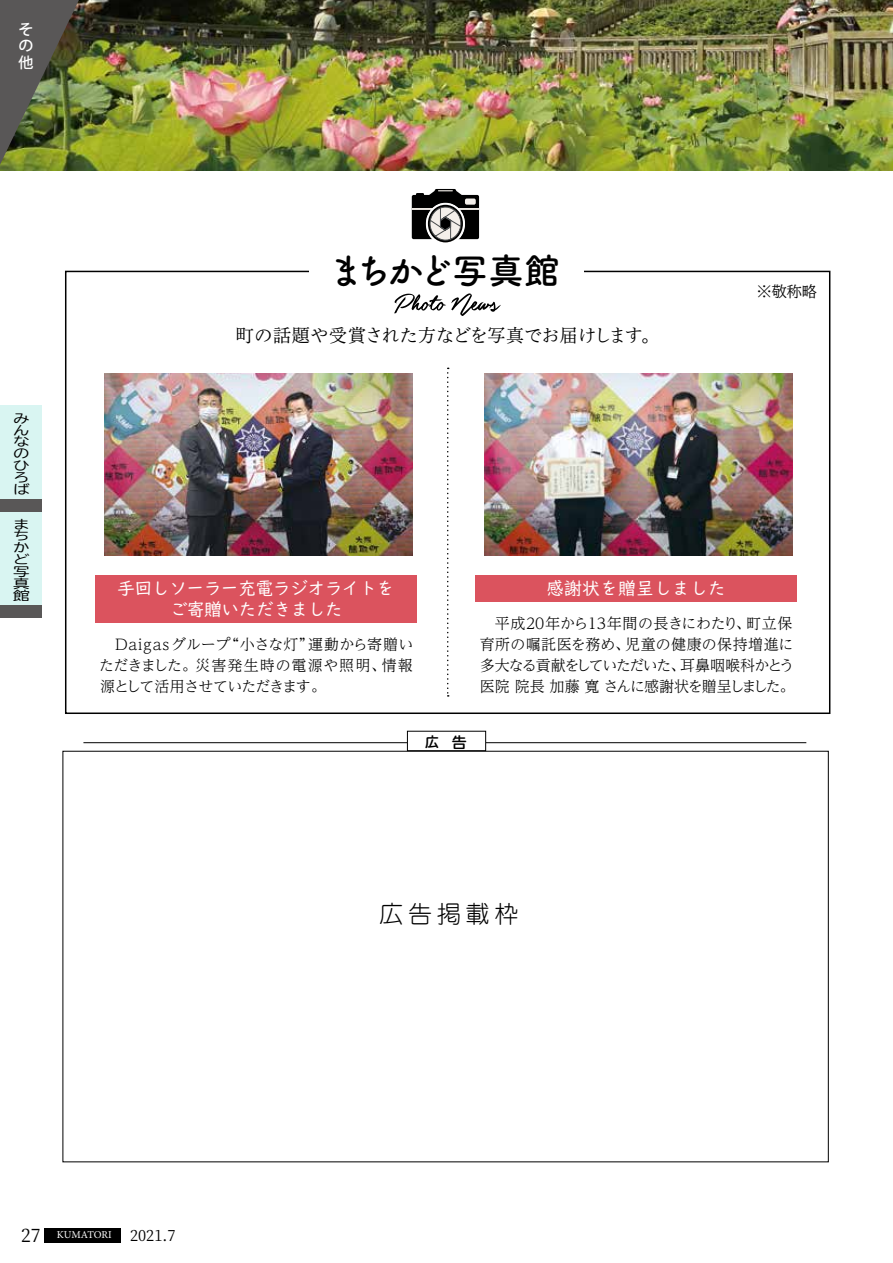
<style>
.page{position:relative;width:893px;height:1263px;background:#fff}
.page>*{position:absolute;margin:0;border:0;box-sizing:border-box;transform-origin:0 0}
.t1{font:36px "Tsuku B Rd Gothic Std B";letter-spacing:-.08em;color:#000}
.t2{font:300 24px "Jun 101 Pro";letter-spacing:.2em;color:#000}
.t3{font:18px/21px "UD Digi Kyokasho Pro";letter-spacing:-.04em;color:#fff}
.t4{font:18px "Toppan Bunkyu Mincho Pr 6 N R";color:#000}
.t5{font:18px "UD Digi Kyokasho Pro";color:#fff}
.t6{font:18px "Source Han Serif";color:#000}
.t7{font:300 15px/21px "UD Reimin Pro";color:#000}
.t8{font:300 15px/21px "UD Reimin Pro";letter-spacing:-.08em;color:#000}
.t9{font:300 15px/21px "UD Reimin Pro";letter-spacing:-.045em;color:#000}
.t10{font:300 15px "UD Reimin Pro";letter-spacing:.05em;color:#000}
.t11{font:300 15px "UD Reimin Pro";letter-spacing:.02em;color:#000}
.t12{font:15px "Source Han Serif";color:#000}
.t13{font:500 15px "TBUD Min Std";color:#000}
.t14{font:500 15px/16.5px "Koz Go Pr 6 N";color:#fff;text-align:justify}
.t15{font:700 13.8px "TBUDR Go Std";color:#000}
.t16{font:12.6px/11.9px "TBUDR Go Std";color:#000;scale:1.32 1}
.t17{font:12.15px/11.9px "TBUDR Go Std";color:#000;text-align:justify;scale:1.35 1}
.t18{font:10.5px "Minion Pro";letter-spacing:-.01em;color:#fff}
.s1{font-size:15px}
</style>
<div class="page">
<img style="left:0;top:0;width:893px;height:171px">
<img style="left:484px;top:373px;width:309px;height:182px">
<img style="left:105px;top:373px;width:308px;height:182px">
<div style="left:475px;top:575px;width:322px;height:27px;background:#db535e"></div>
<div style="left:96px;top:575px;width:321px;height:48px;background:#db535e"></div>
<svg style="left:447px;top:368px;width:2px;height:329px"></svg>
<div style="left:426px;top:203px;width:38px;height:41px;border:1px solid #fff;border-radius:50%"></div>
<svg style="left:412px;top:189px;width:68px;height:52px;background:#5f5e5d"></svg>
<svg style="left:394px;top:293px;width:107px;height:23px"></svg>
<hr style="left:83px;top:742px;width:723px;height:1px;background:#000">
<div style="left:407px;top:731px;width:79px;height:20px;background:#fff"></div>
<div style="left:407px;top:731px;width:79px;height:20px;border:1px solid #000"></div>
<div style="left:45px;top:1228px;width:76px;height:15px;background:#000"></div>
<img style="left:0;top:0;width:79px;height:165px">
<div style="left:0;top:406px;width:41px;height:93px;background:#d9f5f2"></div>
<div style="left:0;top:512px;width:41px;height:93px;background:#d9f5f2"></div>
<div style="left:0;top:499px;width:41px;height:13px;background:#595757"></div>
<div style="left:0;top:605px;width:41px;height:13px;background:#595757"></div>
<p class="t14" style="left:18px;top:21px;width:16px">その他</p>
<p class="t16" style="left:13px;top:412px;width:14px">みんなのひろば</p>
<p class="t17" style="left:13px;top:518px;width:13px">まちかど写真館</p>
<h1 class="t1" style="left:329px;top:242px;width:233px">まちかど写真館</h1>
<p class="t4" style="left:236px;top:319px;width:425px">町の話題や受賞された方などを写真でお届けします。</p>
<p class="t13" style="left:757px;top:279px;width:61px">※敬称略</p>
<p class="t3" style="left:170px;top:577px;width:226px;text-indent:-70px">　手回しソーラー充電ラジオライトをご寄贈いただきました</p>
<p class="t11" style="left:308px;top:632px;width:107px">運動から寄贈い</p>
<p class="t10" style="left:115px;top:632px;width:117px">Daigasグループ</p>
<p class="t7" style="left:224px;top:633px;width:92px">“小さな灯”</p>
<p class="t5" style="left:546px;top:573px;width:181px">感謝状を贈呈しました</p>
<p class="t7" style="left:625px;top:612px;width:170px;text-indent:-130px">平成20年から13年間の長きにわたり<br>児童の健康の保持増進に</p>
<p class="t7" style="left:746px;top:612px;width:48px">町立保</p>
<p class="t7" style="left:736px;top:612px;width:16px">、</p>
<p class="t7" style="left:480px;top:633px;width:152px">育所の嘱託医を務め、</p>
<p class="t9" style="left:99px;top:654px;width:289px">ただきました。災害発生時の電源や照明、源として活用させていただきます。</p>
<p class="t7" style="left:382px;top:654px;width:33px">情報</p>
<p class="t7" style="left:680px;top:654px;width:116px">耳鼻咽喉科かとう</p>
<p class="t8" style="left:480px;top:654px;width:317px">多大なる貢献をしていただいた、<br>医院院長加藤寬さんに感謝状を贈呈しました。</p>
<p class="t15" style="left:425px;top:731px;width:43px">広　<span class="s1">告</span></p>
<h2 class="t2" style="left:379px;top:895px;width:141px">広告掲載枠</h2>
<p class="t6" style="left:21px;top:1225px;width:21px">27</p>
<p class="t18" style="left:57px;top:1228px;width:56px">KUMATORI</p>
<p class="t12" style="left:130px;top:1227px;width:47px">2021.7</p>
</div>
